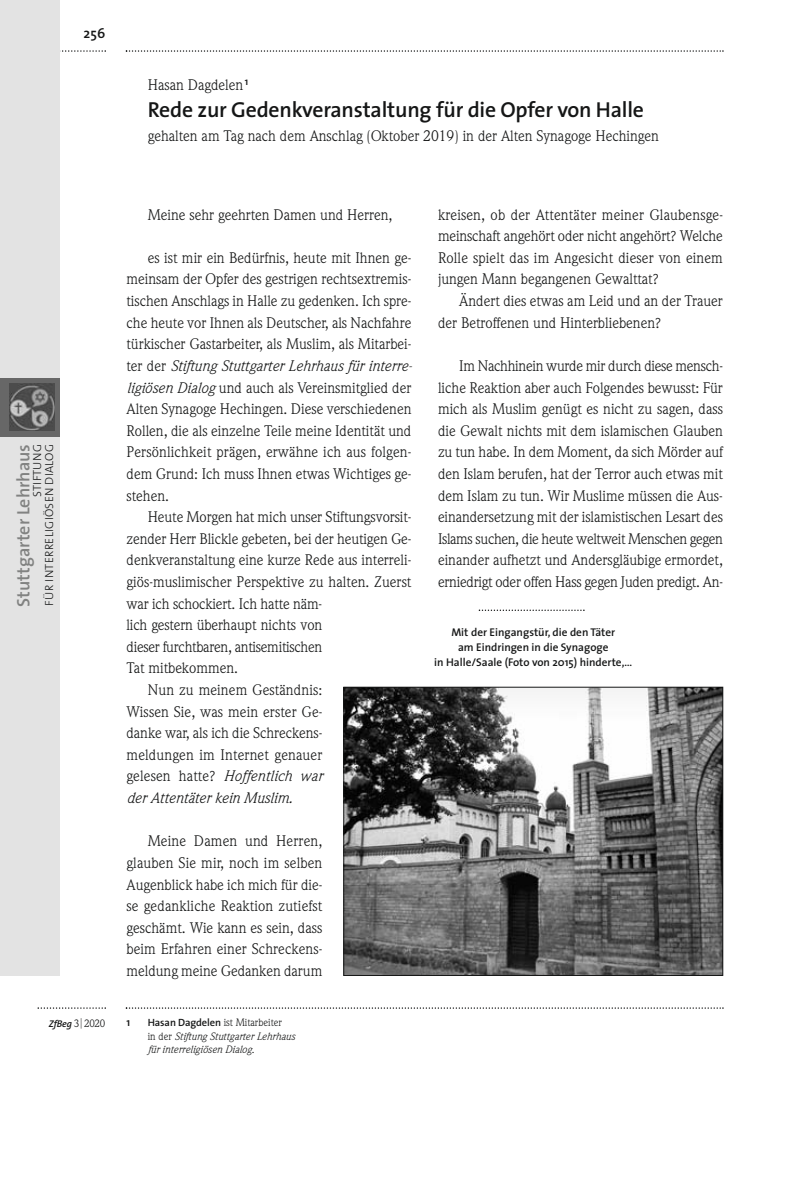
<style>
.page{position:relative;width:808px;height:1191px;background:#fff}
.page>*{position:absolute;margin:0;border:0;box-sizing:border-box;transform-origin:0 0}
.t1{font:600 21.75px "The Sans";letter-spacing:-.01em;color:#151616}
.t2{font:600 18px "The Sans";color:#818281}
.t3{font:15px/21.6px "Weidemann";color:#151616;text-align:justify}
.t4{font:italic 15px "Weidemann";color:#151616}
.t5{font:15px "Weidemann";letter-spacing:-.02em;color:#151616}
.t6{font:600 14.1px "The Sans";color:#151616}
.t7{font:300 11.7px/12px "The Sans";letter-spacing:.025em;color:#151616;text-align:right}
.t8{font:600 11.25px/15px "The Sans";color:#151616;text-align:center}
.t9{font:italic 10.5px/13.5px "Weidemann";color:#151616}
.t10{font:italic 600 9.75px "The Sans";letter-spacing:-.01em;color:#151616}
.s1{font-family:"Weidemann";font-weight:400;font-style:normal;font-size:10.5px}
.s2{font-weight:200;font-style:normal;font-size:10.5px}
.s3{font-style:italic}
.s4{font-style:normal}
.s5{font-family:"The Sans";font-weight:600;font-style:normal}
</style>
<div class="page">
<svg style="left:126px;top:50px;width:598px;height:2px"></svg>
<svg style="left:60px;top:50px;width:46px;height:2px"></svg>
<svg style="left:126px;top:1007px;width:598px;height:1px"></svg>
<svg style="left:38px;top:1007px;width:68px;height:1px"></svg>
<div style="left:0;top:0;width:60px;height:976px;background:#e3e3e3"></div>
<div style="left:0;top:378px;width:60px;height:59px;background:#676767"></div>
<img style="left:10px;top:384px;width:44px;height:47px">
<img style="left:346px;top:689px;width:375px;height:284px">
<div style="left:344px;top:687px;width:379px;height:288px;border:1px solid #151616"></div>
<svg style="left:479px;top:609px;width:106px;height:2px"></svg>
<p class="t6" style="left:83px;top:28px;width:23px">256</p>
<p class="t3" style="left:148px;top:75px;width:102px">Hasan Dagdelen<sup>1</sup></p>
<h1 class="t1" style="left:148px;top:101px;width:498px">Rede zur Gedenkveranstaltung für die Opfer von Halle</h1>
<p class="t3" style="left:148px;top:126px;width:513px">gehalten am Tag nach dem Anschlag (Oktober 2019) in der Alten Synagoge Hechingen</p>
<p class="t2" style="left:17px;top:607px;width:164px;rotate:-90deg">Stuttgarter Lehrhaus</p>
<p class="t7" style="left:33px;top:606px;width:163px;rotate:-90deg">STIFTUNG<br>FÜR INTERRELIGIÖSEN DIALOG</p>
<p class="t10" style="left:49px;top:1019px;width:58px">ZfBeg <span class="s1">3</span><span class="s2">|</span><span class="s1">2020</span></p>
<p class="t3" style="left:148px;top:205px;width:246px">Meine sehr geehrten Damen und Herren,</p>
<p class="t3" style="left:126px;top:248px;width:287px;text-indent:21px">es ist mir ein Bedürfnis, heute mit Ihnen ge&shy;meinsam der Opfer des gestrigen rechtsextremis&shy;tischen Anschlags in Halle zu gedenken. Ich spre&shy;che heute vor Ihnen als Deutscher, als Nachfahre türkischer Gastarbeiter, als Muslim, als Mitarbei&shy;ter der <span class="s3">Stiftung Stuttgarter Lehrhaus für interre&shy;ligiösen Dialog</span> und auch als Vereinsmitglied der Alten Syna goge Hechingen. Diese verschiedenen Rollen, die als einzelne Teile meine Identität und Persönlichkeit prägen, erwähne ich aus folgen&shy;dem Grund: Ich muss Ihnen etwas Wichtiges ge&shy;stehen.</p>
<p class="t3" style="left:148px;top:507px;width:265px">Heute Morgen hat mich unser Stiftungsvorsit-</p>
<p class="t3" style="left:126px;top:529px;width:286px">zender Herr Blickle gebeten, bei der heutigen Ge-</p>
<p class="t3" style="left:126px;top:551px;width:286px">denkveranstaltung eine kurze Rede aus interreli-</p>
<p class="t3" style="left:126px;top:572px;width:286px">giös-muslimischer Perspektive zu halten. Zuerst</p>
<p class="t3" style="left:126px;top:594px;width:197px">war ich schockiert. Ich hatte näm-</p>
<p class="t3" style="left:126px;top:615px;width:197px">lich gestern überhaupt nichts von</p>
<p class="t5" style="left:126px;top:641px;width:197px">dieser furchtbaren, antisemitischen</p>
<p class="t3" style="left:126px;top:659px;width:113px">Tat mitbekommen.</p>
<p class="t3" style="left:148px;top:680px;width:176px">Nun zu meinem Geständnis:</p>
<p class="t3" style="left:126px;top:702px;width:197px">Wissen Sie, was mein erster Ge-</p>
<p class="t3" style="left:126px;top:723px;width:197px">danke war, als ich die Schreckens-</p>
<p class="t3" style="left:126px;top:745px;width:197px">meldungen im Internet genauer</p>
<p class="t4" style="left:126px;top:770px;width:197px"><span class="s4">gelesen hatte?</span> Hoffentlich war</p>
<p class="t4" style="left:126px;top:792px;width:167px">der Attentäter kein Muslim.</p>
<p class="t3" style="left:126px;top:831px;width:197px;text-indent:21px">Meine Damen und Herren, glauben Sie mir, noch im selben Augenblick habe ich mich für die&shy;se gedankliche Reaktion zutiefst geschämt. Wie kann es sein, dass beim Erfahren einer Schreckens&shy;meldung meine Gedanken darum</p>
<p class="t8" style="left:126px;top:1016px;width:5px">1</p>
<p class="t9" style="left:148px;top:1017px;width:149px"><span class="s5">Hasan Dagdelen</span> <span class="s4">ist Mitarbeiter<br>in der</span> Stiftung Stuttgarter Lehrhaus für interreligiösen Dialog<span class="s4">.</span></p>
<p class="t3" style="left:438px;top:205px;width:286px">kreisen, ob der Attentäter meiner Glaubensge&shy;meinschaft angehört oder nicht angehört? Welche Rolle spielt das im Angesicht dieser von einem jungen Mann begangenen Gewalttat?</p>
<p class="t3" style="left:438px;top:291px;width:286px;text-indent:21px">Ändert dies etwas am Leid und an der Trauer der Betroffenen und Hinterbliebenen?</p>
<p class="t3" style="left:438px;top:356px;width:286px;text-indent:21px">Im Nachhinein wurde mir durch diese mensch&shy;liche Reaktion aber auch Folgendes bewusst: Für mich als Muslim genügt es nicht zu sagen, dass die Gewalt nichts mit dem islamischen Glauben zu tun habe. In dem Moment, da sich Mörder auf den Islam berufen, hat der Terror auch etwas mit dem Islam zu tun. Wir Muslime müssen die Aus&shy;einandersetzung mit der islamistischen Lesart des Islams suchen, die heute weltweit Menschen gegen einander aufhetzt und Andersgläubige ermordet, erniedrigt oder offen Hass gegen Juden predigt. An-</p>
<p class="t8" style="left:434px;top:626px;width:199px">Mit der Eingangstür, die den Täter<br>am Eindringen in die Synagoge<br>in Halle/Saale (Foto von 2015) hinderte,…</p>
</div>
